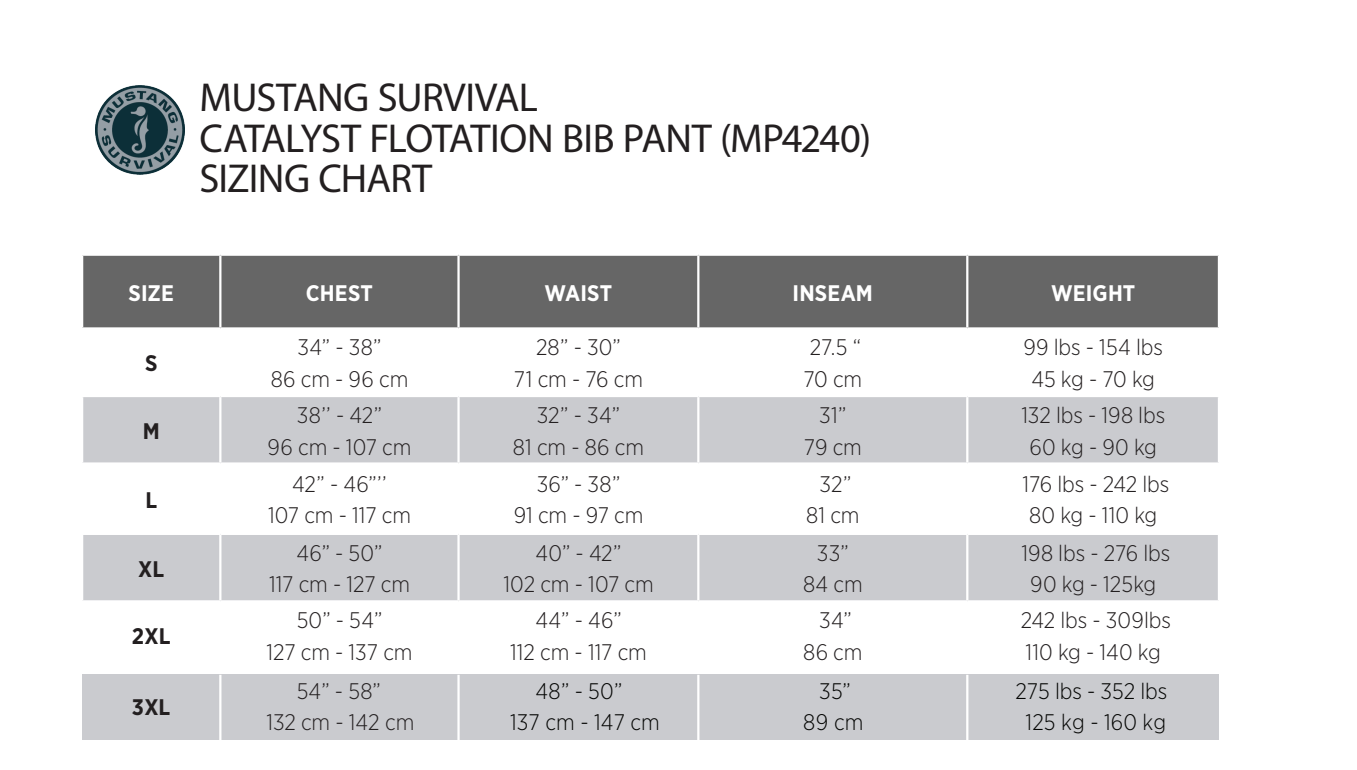
<style>
.page{position:relative;width:1357px;height:770px;background:#fff}
.page>*{position:absolute;margin:0;border:0;box-sizing:border-box;transform-origin:0 0}
.t1{font:40.5px/40.5px "Myriad Pro";letter-spacing:-.02em;color:#231f20}
.t2{font:300 22.5px/31.5px "Gotham Narrow";letter-spacing:-.005em;color:#231f20;text-align:center}
.t3{font:300 22.5px/31.5px "Gotham Narrow";letter-spacing:.005em;color:#040503;text-align:center}
.t4{font:700 22.5px "Gotham Narrow";letter-spacing:.005em;color:#fff}
.t5{font:300 22.5px/31.5px "Gotham Narrow";letter-spacing:.015em;color:#231f20;text-align:center}
.t6{font:700 22.5px "Gotham Narrow";color:#231f20}
</style>
<div class="page">
<div style="left:83px;top:256px;width:614px;height:71px;background:#666"></div>
<div style="left:699px;top:256px;width:519px;height:71px;background:#666"></div>
<svg style="left:83px;top:397px;width:1135px;height:203px;fill:#cacbcf"></svg>
<div style="left:967px;top:674px;width:252px;height:66px;background:#cacbcf"></div>
<div style="left:698px;top:674px;width:269px;height:66px;background:#cacbcf"></div>
<div style="left:458px;top:674px;width:240px;height:66px;background:#cacbcf"></div>
<div style="left:220px;top:674px;width:238px;height:66px;background:#cacbcf"></div>
<div style="left:82px;top:674px;width:138px;height:66px;background:#cacbcf"></div>
<hr style="left:219px;top:397px;width:2px;height:65px;background:#fff">
<hr style="left:457px;top:397px;width:3px;height:65px;background:#fff">
<hr style="left:697px;top:397px;width:2px;height:65px;background:#fff">
<hr style="left:966px;top:397px;width:2px;height:65px;background:#fff">
<hr style="left:81px;top:462px;width:139px;height:2px;background:#fff">
<hr style="left:220px;top:462px;width:238px;height:2px;background:#fff">
<hr style="left:219px;top:464px;width:2px;height:68px;background:#fff">
<hr style="left:458px;top:462px;width:240px;height:2px;background:#fff">
<hr style="left:457px;top:464px;width:3px;height:68px;background:#fff">
<hr style="left:698px;top:462px;width:269px;height:2px;background:#fff">
<hr style="left:697px;top:464px;width:2px;height:68px;background:#fff">
<hr style="left:967px;top:462px;width:253px;height:2px;background:#fff">
<hr style="left:966px;top:464px;width:2px;height:68px;background:#fff">
<hr style="left:81px;top:532px;width:139px;height:3px;background:#fff">
<hr style="left:220px;top:532px;width:238px;height:3px;background:#fff">
<hr style="left:219px;top:535px;width:2px;height:65px;background:#fff">
<hr style="left:458px;top:532px;width:240px;height:3px;background:#fff">
<hr style="left:457px;top:535px;width:3px;height:65px;background:#fff">
<hr style="left:698px;top:532px;width:269px;height:3px;background:#fff">
<hr style="left:697px;top:535px;width:2px;height:65px;background:#fff">
<hr style="left:967px;top:532px;width:253px;height:3px;background:#fff">
<hr style="left:966px;top:535px;width:2px;height:65px;background:#fff">
<hr style="left:219px;top:674px;width:2px;height:66px;background:#fff">
<hr style="left:457px;top:674px;width:3px;height:66px;background:#fff">
<hr style="left:697px;top:674px;width:2px;height:66px;background:#fff">
<hr style="left:966px;top:674px;width:2px;height:66px;background:#fff">
<hr style="left:219px;top:256px;width:2px;height:71px;background:#fff">
<hr style="left:457px;top:256px;width:3px;height:71px;background:#fff">
<hr style="left:966px;top:256px;width:2px;height:71px;background:#fff">
<img style="left:96px;top:85px;width:89px;height:90px">
<h1 class="t1" style="left:200px;top:77px;width:673px">MUSTANG SURVIVAL<br>CATALYST FLOTATION BIB PANT (MP4240)<br>SIZING CHART</h1>
<p class="t4" style="left:128px;top:278px;width:47px">SIZE</p>
<p class="t4" style="left:306px;top:278px;width:69px">CHEST</p>
<p class="t4" style="left:544px;top:278px;width:69px">WAIST</p>
<p class="t4" style="left:792px;top:278px;width:82px">INSEAM</p>
<p class="t4" style="left:1051px;top:278px;width:86px">WEIGHT</p>
<p class="t6" style="left:145px;top:349px;width:14px">S</p>
<p class="t6" style="left:143px;top:416px;width:18px">M</p>
<p class="t6" style="left:145px;top:485px;width:13px">L</p>
<p class="t6" style="left:138px;top:554px;width:28px">XL</p>
<p class="t6" style="left:132px;top:621px;width:40px">2XL</p>
<p class="t6" style="left:132px;top:692px;width:40px">3XL</p>
<p class="t5" style="left:271px;top:331px;width:139px">34” - 38”<br>86 cm - 96 cm</p>
<p class="t2" style="left:514px;top:331px;width:131px">28” - 30”<br>71 cm - 76 cm</p>
<p class="t2" style="left:803px;top:331px;width:60px;text-align:left">27.5 “<br>70 cm</p>
<p class="t2" style="left:1023px;top:331px;width:141px">99 lbs - 154 lbs<br>45 kg - 70 kg</p>
<p class="t2" style="left:268px;top:399px;width:145px">38’’ - 42”<br>96 cm - 107 cm</p>
<p class="t2" style="left:513px;top:399px;width:133px">32” - 34”<br>81 cm - 86 cm</p>
<p class="t2" style="left:804px;top:399px;width:60px">31”<br>79 cm</p>
<p class="t2" style="left:1021px;top:399px;width:145px">132 lbs - 198 lbs<br>60 kg - 90 kg</p>
<p class="t2" style="left:268px;top:467px;width:145px">42” - 46”’’<br>107 cm - 117 cm</p>
<p class="t2" style="left:514px;top:467px;width:131px">36” - 38”<br>91 cm - 97 cm</p>
<p class="t2" style="left:806px;top:467px;width:55px">32”<br>81 cm</p>
<p class="t2" style="left:1022px;top:467px;width:148px;text-align:left">176 lbs - 242 lbs<br>80 kg - 110 kg</p>
<p class="t2" style="left:269px;top:536px;width:143px">46” - 50”<br>117 cm - 127 cm</p>
<p class="t2" style="left:503px;top:536px;width:152px">40” - 42”<br>102 cm - 107 cm</p>
<p class="t2" style="left:803px;top:536px;width:61px">33”<br>84 cm</p>
<p class="t2" style="left:1021px;top:536px;width:150px">198 lbs - 276 lbs<br>90 kg - 125kg</p>
<p class="t2" style="left:266px;top:604px;width:148px">50” - 54”<br>127 cm - 137 cm</p>
<p class="t2" style="left:510px;top:604px;width:138px">44” - 46”<br>112 cm - 117 cm</p>
<p class="t2" style="left:803px;top:604px;width:61px">34”<br>86 cm</p>
<p class="t2" style="left:1021px;top:604px;width:152px;text-align:left">242 lbs - 309lbs<br>110 kg - 140 kg</p>
<p class="t2" style="left:266px;top:674px;width:149px">54” - 58”<br>132 cm - 142 cm</p>
<p class="t3" style="left:510px;top:674px;width:151px">48” - 50”<br>137 cm - 147 cm</p>
<p class="t3" style="left:803px;top:674px;width:62px">35”<br>89 cm</p>
<p class="t3" style="left:1015px;top:674px;width:153px">275 lbs - 352 lbs<br>125 kg - 160 kg</p>
</div>
